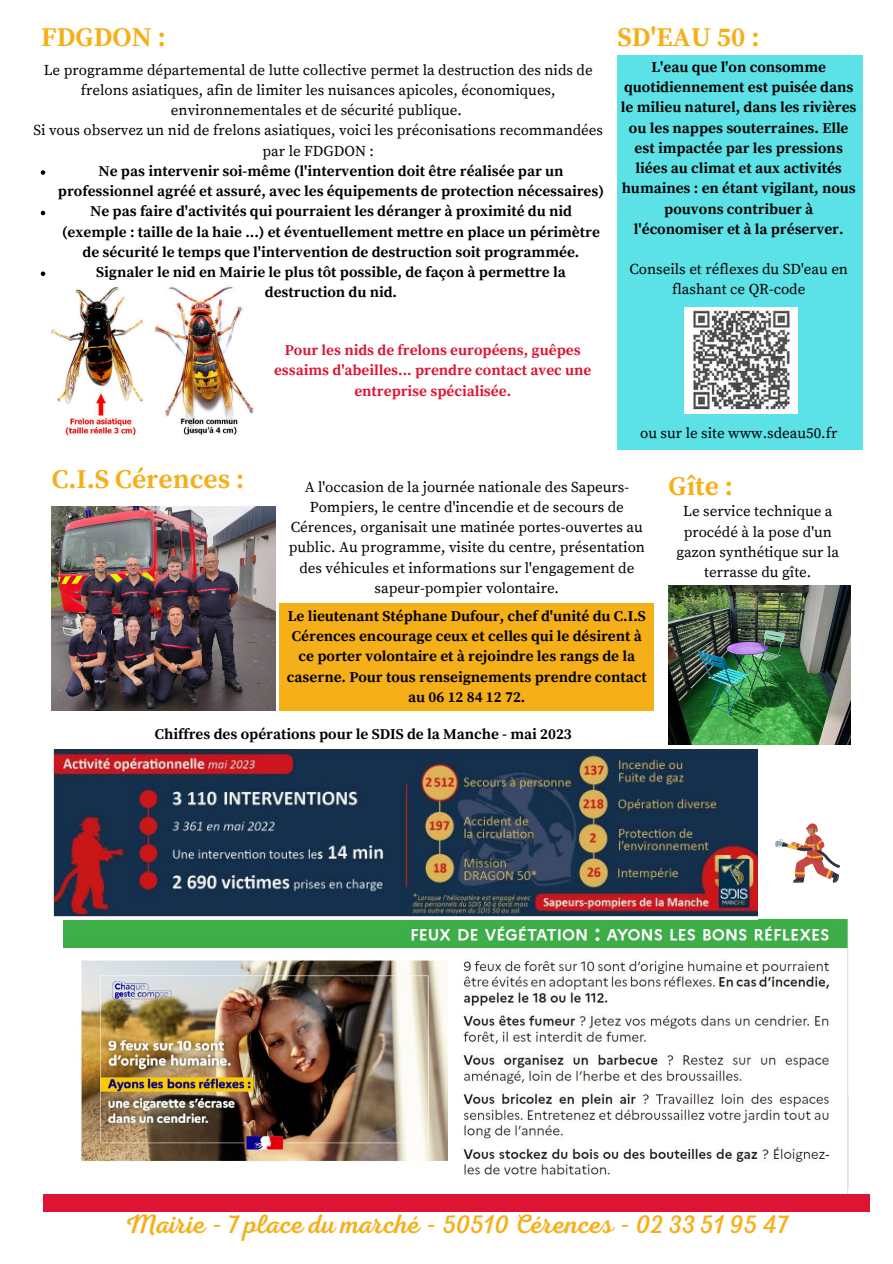
<style>
.page{position:relative;width:893px;height:1264px;background:#fff}
.page>*{position:absolute;margin:0;border:0;box-sizing:border-box;transform-origin:0 0}
.t1{font:27px "RTL Adam Script Regular";color:#f5b019}
.t2{font:700 27px "Source Serif Pro";color:#f5b019}
.t3{font:700 15px/20.2px "Source Serif Pro";color:#000;text-align:center}
.t4{font:15px/20.2px "Source Serif Pro";color:#000;text-align:center}
.t5{font:700 15px/20.2px "Source Serif Pro";color:#dd1433;text-align:center}
</style>
<div class="page">
<div style="left:617px;top:56px;width:245px;height:394px;background:#5ce1e6"></div>
<div style="left:44px;top:1194px;width:825px;height:17px;background:#dd1433"></div>
<img style="left:64px;top:919px;width:784px;height:274px">
<img style="left:684px;top:307px;width:113px;height:106px">
<img style="left:51px;top:286px;width:203px;height:152px">
<svg style="left:775px;top:823px;width:65px;height:59px"></svg>
<div style="left:279px;top:602px;width:374px;height:108px;background:#f5b019"></div>
<img style="left:52px;top:506px;width:223px;height:204px">
<img style="left:53px;top:749px;width:705px;height:168px">
<svg style="left:41px;top:170px;width:4px;height:5px"></svg>
<svg style="left:41px;top:211px;width:4px;height:4px"></svg>
<svg style="left:41px;top:271px;width:4px;height:5px"></svg>
<img style="left:668px;top:585px;width:182px;height:160px">
<p class="t2" style="left:41px;top:21px;width:126px">FDGDON :</p>
<p class="t4" style="left:44px;top:60px;width:550px">Le programme départemental de lutte collective permet la destruction des nids de frelons asiatiques, afin de limiter les nuisances apicoles, économiques, environnementales et de sécurité publique.</p>
<p class="t4" style="left:33px;top:121px;width:571px">Si vous observez un nid de frelons asiatiques, voici les préconisations recommandées par le FDGDON :</p>
<p class="t3" style="left:58px;top:161px;width:547px">Ne pas intervenir soi-même (l'intervention doit être réalisée par un professionnel agréé et assuré, avec les équipements de protection nécessaires)</p>
<p class="t3" style="left:62px;top:202px;width:539px">Ne pas faire d'activités qui pourraient les déranger à proximité du nid (exemple : taille de la haie ...) et éventuellement mettre en place un périmètre de sécurité le temps que l'intervention de destruction soit programmée.</p>
<p class="t3" style="left:96px;top:262px;width:471px">Signaler le nid en Mairie le plus tôt possible, de façon à permettre la destruction du nid.</p>
<p class="t2" style="left:617px;top:21px;width:143px">SD'EAU 50 :</p>
<p class="t3" style="left:621px;top:57px;width:237px">L'eau que l'on consomme quotidiennement est puisée dans le milieu naturel, dans les rivières ou les nappes souterraines. Elle est impactée par les pressions liées au climat et aux activités humaines : en étant vigilant, nous pouvons contribuer à l'économiser et à la préserver.</p>
<p class="t4" style="left:629px;top:260px;width:220px">Conseils et réflexes du SD'eau en flashant ce QR-code</p>
<p class="t5" style="left:274px;top:341px;width:319px">Pour les nids de frelons européens, guêpes essaims d'abeilles... prendre contact avec une entreprise spécialisée.</p>
<p class="t4" style="left:640px;top:424px;width:199px">ou sur le site www.sdeau50.fr</p>
<p class="t2" style="left:52px;top:463px;width:194px">C.I.S Cérences :</p>
<p class="t4" style="left:289px;top:477px;width:358px">A l'occasion de la journée nationale des Sapeurs-Pompiers, le centre d'incendie et de secours de Cérences, organisait une matinée portes-ouvertes au public. Au programme, visite du centre, présentation des véhicules et informations sur l'engagement de sapeur-pompier volontaire.</p>
<p class="t3" style="left:287px;top:606px;width:361px">Le lieutenant Stéphane Dufour, chef d'unité du C.I.S Cérences encourage ceux et celles qui le désirent à ce porter volontaire et à rejoindre les rangs de la caserne. Pour tous renseignements prendre contact au 06 12 84 12 72.</p>
<p class="t3" style="left:155px;top:724px;width:418px">Chiffres des opérations pour le SDIS de la Manche - mai 2023</p>
<p class="t2" style="left:668px;top:470px;width:66px">Gîte :</p>
<p class="t4" style="left:676px;top:502px;width:164px">Le service technique a procédé à la pose d'un gazon synthétique sur la terrasse du gîte.</p>
<p class="t1" style="left:125px;top:1208px;width:665px">Mairie - 7 place du marché - 50510 Cérences - 02 33 51 95 47</p>
</div>
